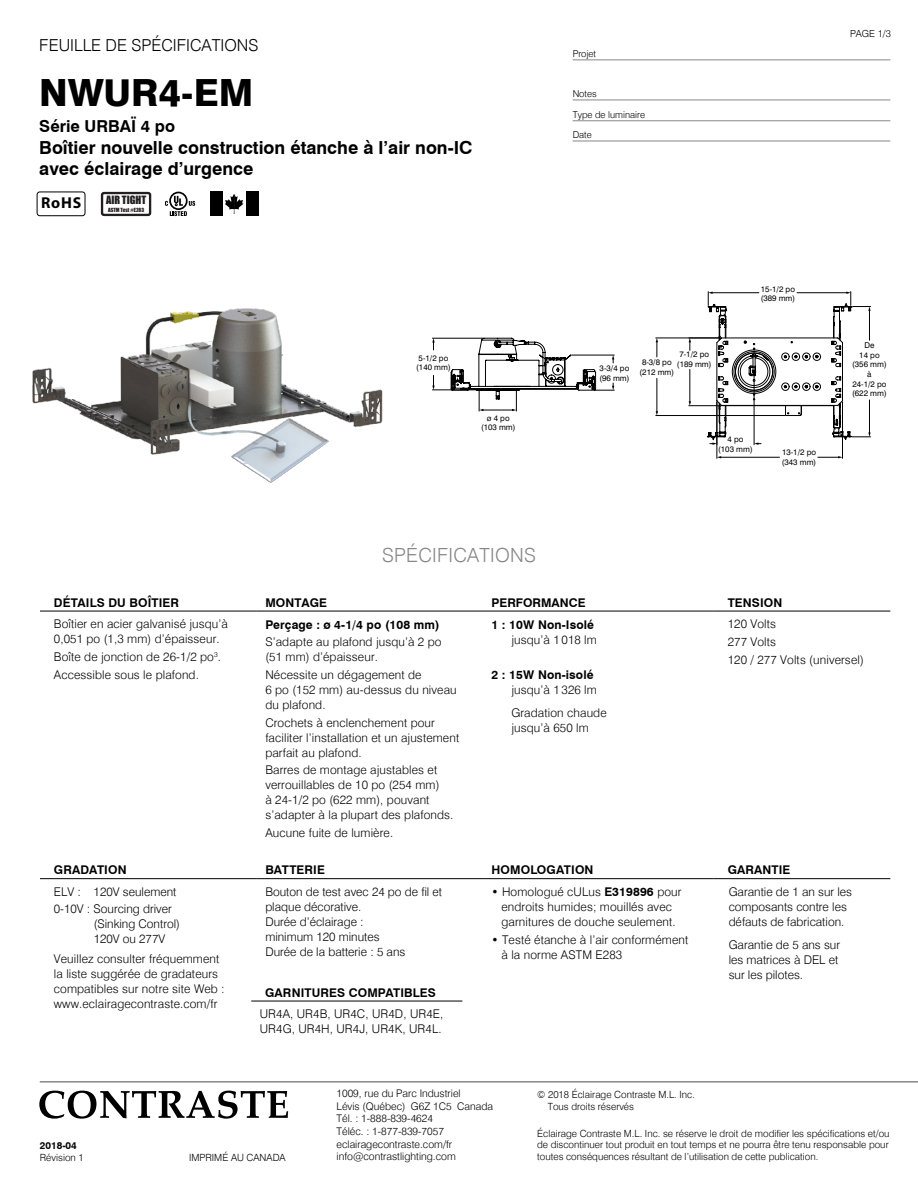
<style>
.page{position:relative;width:918px;height:1188px;background:#fff}
.page>*{position:absolute;margin:0;border:0;box-sizing:border-box;transform-origin:0 0}
.t1{font:800 37.5px "Swiss 721 BT";color:#000}
.t2{font:300 19.5px "Swiss 721 BT";letter-spacing:.015em;color:#878787}
.t3{font:700 18px/21px "Swiss 721 BT";color:#000}
.t4{font:300 16.5px "Swiss 721 BT";color:#000}
.t5{font:700 16.5px "Swiss 721 BT";color:#000}
.t6{font:700 15.75px "Myriad Pro";color:#000}
.t7{font:300 12px/15px "Swiss 721 BT";letter-spacing:.01em;color:#000}
.t8{font:700 12px "Swiss 721 BT";letter-spacing:.01em;color:#000}
.t9{font:300 10.5px/12.6px "Swiss 721 BT";color:#000}
.t10{font:10.5px "Impact";color:#231f20}
.t11{font:300 9.9px/11.9px "Swiss 721 BT";color:#000}
.t12{font:700 9.9px "Swiss 721 BT";color:#000}
.t13{font:300 9.75px "Swiss 721 BT";color:#000}
.t14{font:300 9.45px/20.2px "Swiss 721 BT";color:#000}
.t15{font:7.95px/9.6px "Swiss 721 BT";color:#000;text-align:center}
.t16{font:5.25px "Impact";color:#231f20}
.s1{font-weight:700}
</style>
<div class="page">
<hr style="left:40px;top:1081px;width:878px;height:2px;background:#878787">
<svg style="left:39px;top:1091px;width:249px;height:28px"></svg>
<svg style="left:169px;top:192px;width:19px;height:18px"></svg>
<svg style="left:171px;top:193px;width:15px;height:15px"></svg>
<svg style="left:165px;top:196px;width:30px;height:20px"></svg>
<div style="left:246px;top:191px;width:12px;height:24px;background:#000"></div>
<div style="left:210px;top:191px;width:12px;height:24px;background:#000"></div>
<svg style="left:225px;top:194px;width:18px;height:20px"></svg>
<div style="left:101px;top:192px;width:50px;height:24px;border:2px solid #231f20;border-radius:2px"></div>
<div style="left:37px;top:192px;width:48px;height:24px;border:1px solid #000;border-radius:3px"></div>
<hr style="left:40px;top:611px;width:217px;height:1px;background:#000">
<hr style="left:483px;top:611px;width:231px;height:1px;background:#000">
<hr style="left:714px;top:611px;width:176px;height:1px;background:#000">
<hr style="left:257px;top:611px;width:226px;height:1px;background:#000">
<hr style="left:40px;top:878px;width:217px;height:1px;background:#000">
<hr style="left:483px;top:878px;width:231px;height:1px;background:#000">
<hr style="left:714px;top:878px;width:176px;height:1px;background:#000">
<hr style="left:257px;top:878px;width:226px;height:1px;background:#000">
<svg style="left:818px;top:456px;width:24px;height:2px"></svg>
<hr style="left:720px;top:457px;width:60px;height:1px;background:#020203">
<hr style="left:842px;top:402px;width:1px;height:56px;background:#020203">
<hr style="left:717px;top:402px;width:1px;height:56px;background:#020203">
<svg style="left:432px;top:375px;width:3px;height:15px"></svg>
<svg style="left:432px;top:339px;width:3px;height:11px"></svg>
<hr style="left:432px;top:390px;width:43px;height:1px;background:#020203">
<hr style="left:432px;top:338px;width:51px;height:1px;background:#020203">
<svg style="left:451px;top:337px;width:256px;height:100px"></svg>
<svg style="left:707px;top:292px;width:164px;height:153px"></svg>
<hr style="left:251px;top:1001px;width:211px;height:1px;background:#000">
<img style="left:32px;top:308px;width:351px;height:175px">
<hr style="left:573px;top:60px;width:317px;height:1px;background:#878787">
<hr style="left:573px;top:100px;width:317px;height:1px;background:#878787">
<hr style="left:573px;top:121px;width:317px;height:1px;background:#878787">
<hr style="left:573px;top:141px;width:317px;height:1px;background:#878787">
<h3 class="t4" style="left:39px;top:35px;width:221px">FEUILLE DE SPÉCIFICATIONS</h3>
<h1 class="t1" style="left:39px;top:70px;width:216px">NWUR4-EM</h1>
<h3 class="t5" style="left:39px;top:116px;width:137px">Série URBAÏ 4 po</h3>
<h3 class="t3" style="left:39px;top:137px;width:435px">Boîtier nouvelle construction étanche à l’air non-IC avec éclairage d’urgence</h3>
<p class="t10" style="left:106px;top:192px;width:42px">AIR TIGHT</p>
<h3 class="t6" style="left:41px;top:193px;width:42px">RoHS</h3>
<p class="t16" style="left:108px;top:206px;width:38px">ASTM Test #E283</p>
<p class="t14" style="left:573px;top:43px;width:25px">Projet</p>
<p class="t14" style="left:573px;top:83px;width:26px">Notes</p>
<p class="t14" style="left:573px;top:104px;width:74px">Type de luminaire<br>Date</p>
<p class="t15" style="left:761px;top:284px;width:36px;text-align:left">15-1/2 po (389 mm)</p>
<p class="t15" style="left:416px;top:353px;width:36px">5-1/2 po (140 mm)</p>
<p class="t15" style="left:640px;top:357px;width:36px">8-3/8 po (212 mm)</p>
<p class="t15" style="left:677px;top:350px;width:36px">7-1/2 po (189 mm)</p>
<p class="t15" style="left:599px;top:363px;width:32px;text-align:left">3-3/4 po (96 mm)</p>
<p class="t15" style="left:481px;top:413px;width:36px">ø 4 po (103 mm)</p>
<p class="t15" style="left:718px;top:434px;width:36px">4 po<br>(103 mm)</p>
<p class="t15" style="left:782px;top:448px;width:36px;text-align:left">13-1/2 po (343 mm)</p>
<h2 class="t2" style="left:382px;top:543px;width:155px">SPÉCIFICATIONS</h2>
<p class="t13" style="left:850px;top:28px;width:42px">PAGE 1/3</p>
<p class="t15" style="left:852px;top:340px;width:36px">De<br>14 po (356 mm) à<br>24-1/2 po (622 mm)</p>
<p class="t8" style="left:54px;top:595px;width:127px">DÉTAILS DU BOÎTIER</p>
<p class="t8" style="left:265px;top:595px;width:63px">MONTAGE</p>
<p class="t8" style="left:492px;top:595px;width:95px">PERFORMANCE</p>
<p class="t8" style="left:728px;top:595px;width:56px">TENSION</p>
<p class="t7" style="left:54px;top:616px;width:176px">Boîtier en acier galvanisé jusqu’à<br>0,051 po (1,3 mm) d’épaisseur.</p>
<p class="t7" style="left:54px;top:648px;width:169px;line-height:17.7px">Boîte de jonction de 26-1/2 po<sup>3</sup>.<br>Accessible sous le plafond.</p>
<p class="t8" style="left:492px;top:617px;width:104px">1 : 10W Non-Isolé</p>
<p class="t7" style="left:511px;top:632px;width:87px">jusqu’à 1 018 lm</p>
<p class="t8" style="left:492px;top:668px;width:104px">2 : 15W Non-isolé</p>
<p class="t7" style="left:511px;top:678px;width:97px;line-height:23.4px">jusqu’à 1 326 lm<br>Gradation chaude</p>
<p class="t7" style="left:511px;top:721px;width:79px">jusqu’à 650 lm</p>
<p class="t7" style="left:728px;top:615px;width:138px;line-height:17.7px">120 Volts<br>277 Volts<br>120 / 277 Volts (universel)</p>
<p class="t8" style="left:265px;top:617px;width:176px">Perçage : ø 4-1/4 po (108 mm)</p>
<p class="t7" style="left:265px;top:635px;width:178px">S’adapte au plafond jusqu’à 2 po (51 mm) d’épaisseur.</p>
<p class="t7" style="left:265px;top:667px;width:193px">Nécessite un dégagement de<br>6 po (152 mm) au-dessus du niveau du plafond.</p>
<p class="t7" style="left:265px;top:715px;width:195px">Crochets à enclenchement pour faciliter l’installation et un ajustement parfait au plafond.</p>
<p class="t7" style="left:265px;top:763px;width:190px">Barres de montage ajustables et verrouillables de 10 po (254 mm)<br>à 24-1/2 po (622 mm), pouvant s’adapter à la plupart des plafonds.</p>
<p class="t7" style="left:265px;top:825px;width:129px">Aucune fuite de lumière.</p>
<p class="t8" style="left:54px;top:863px;width:74px">GRADATION</p>
<p class="t8" style="left:265px;top:863px;width:61px">BATTERIE</p>
<p class="t8" style="left:492px;top:863px;width:103px">HOMOLOGATION</p>
<p class="t8" style="left:728px;top:863px;width:64px">GARANTIE</p>
<p class="t7" style="left:54px;top:883px;width:124px;line-height:17.7px">ELV : 120V seulement<br>0-10V : Sourcing driver</p>
<p class="t7" style="left:94px;top:917px;width:88px">(Sinking Control)<br>120V ou 277V</p>
<p class="t7" style="left:54px;top:951px;width:172px">Veuillez consulter fréquemment la liste suggérée de gradateurs compatibles sur notre site Web : www.eclairagecontraste.com/fr</p>
<p class="t7" style="left:729px;top:884px;width:125px">Garantie de 1 an sur les composants contre les défauts de fabrication.</p>
<p class="t7" style="left:729px;top:937px;width:113px">Garantie de 5 ans sur les matrices à DEL et sur les pilotes.</p>
<p class="t7" style="left:265px;top:884px;width:178px">Bouton de test avec 24 po de fil et plaque décorative.<br>Durée d’éclairage :<br>minimum 120 minutes<br>Durée de la batterie : 5 ans</p>
<p class="t7" style="left:492px;top:884px;width:192px;text-align:center">• Homologué cULus <span class="s1">E319896</span> pour endroits humides; mouillés avec garnitures de douche seulement.</p>
<p class="t7" style="left:501px;top:932px;width:188px;text-indent:-10px">• Testé étanche à l’air conformément à la norme ASTM E283</p>
<p class="t8" style="left:265px;top:985px;width:172px">GARNITURES COMPATIBLES</p>
<p class="t7" style="left:260px;top:1006px;width:185px">UR4A, UR4B, UR4C, UR4D, UR4E,<br>UR4G, UR4H, UR4J, UR4K, UR4L.</p>
<p class="t12" style="left:40px;top:1139px;width:38px">2018-04</p>
<p class="t11" style="left:40px;top:1151px;width:45px">Révision 1</p>
<p class="t11" style="left:189px;top:1151px;width:98px">IMPRIMÉ AU CANADA</p>
<p class="t9" style="left:337px;top:1087px;width:158px">1009, rue du Parc Industriel<br>Lévis (Québec) G6Z 1C5 Canada<br>Tél. : 1-888-839-4624<br>Téléc. : 1-877-839-7057 eclairagecontraste.com/fr info@contrastlighting.com</p>
<p class="t11" style="left:548px;top:1088px;width:149px;text-indent:-11px">© 2018 Éclairage Contraste M.L. Inc.<br>Tous droits réservés</p>
<p class="t11" style="left:537px;top:1127px;width:354px;text-align:justify">Éclairage Contraste M.L. Inc. se réserve le droit de modifier les spécifications et/ou de discontinuer tout produit en tout temps et ne pourra être tenu responsable pour toutes conséquences résultant de l’utilisation de cette publication.</p>
</div>
